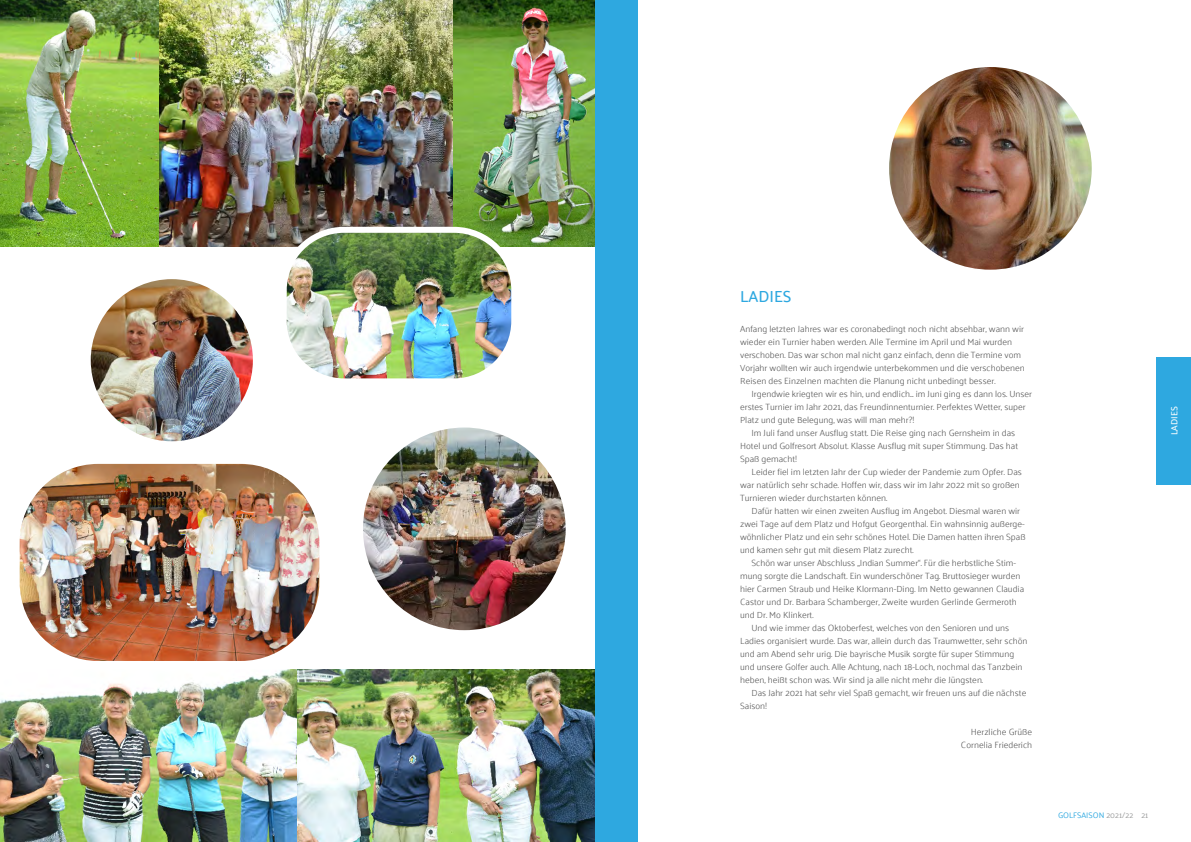
<style>
.page{position:relative;width:1191px;height:842px;background:#fff}
.page>*{position:absolute;margin:0;border:0;box-sizing:border-box;transform-origin:0 0}
.t1{font:500 16px "Palanquin";color:#2ea8e0}
.t2{font:300 9px/13px "Palanquin";color:#565656}
.t3{font:500 9px "Palanquin";color:#fff}
.t4{font:8px "Palanquin";color:#2ea8e0}
.s1{color:#9c9d9d}
</style>
<div class="page">
<img style="left:0;top:0;width:595px;height:247px">
<img style="left:0;top:669px;width:298px;height:173px">
<div style="left:1157px;top:357px;width:34px;height:128px;background:#2ea8e0"></div>
<img style="left:889px;top:67px;width:202px;height:203px;border-radius:101px">
<img style="left:298px;top:669px;width:297px;height:173px">
<div style="left:595px;top:0;width:43px;height:842px;background:#2ea8e0"></div>
<img style="left:284px;top:230px;width:230px;height:147px">
<div style="left:281px;top:227px;width:236px;height:157px;border:6px solid #fff;border-radius:60px"></div>
<img style="left:20px;top:464px;width:299px;height:197px">
<img style="left:363px;top:427px;width:202px;height:203px;border-radius:101px">
<img style="left:91px;top:279px;width:162px;height:162px;border-radius:81px">
<h1 class="t1" style="left:740px;top:287px;width:53px">LADIES</h1>
<p class="t2" style="left:740px;top:322px;width:286px">Anfang letzten Jahres war es coronabedingt noch nicht absehbar, wann wir wieder ein Turnier haben werden. Alle Termine im April und Mai wurden verschoben. Das war schon mal nicht ganz einfach, denn die Termine vom Vorjahr wollten wir auch irgendwie unterbekommen und die verschobenen Reisen des Einzelnen machten die Planung nicht unbedingt besser.</p>
<p class="t2" style="left:751px;top:387px;width:282px">Irgendwie kriegten wir es hin, und endlich... im Juni ging es dann los. Unser</p>
<p class="t2" style="left:740px;top:400px;width:287px">erstes Turnier im Jahr 2021, das Freundinnenturnier. Perfektes Wetter, super</p>
<p class="t2" style="left:740px;top:413px;width:176px">Platz und gute Belegung, was will man mehr?!</p>
<p class="t2" style="left:751px;top:426px;width:265px">Im Juli fand unser Ausflug statt. Die Reise ging nach Gernsheim in das</p>
<p class="t2" style="left:740px;top:439px;width:279px">Hotel und Golfresort Absolut. Klasse Ausflug mit super Stimmung. Das hat</p>
<p class="t2" style="left:740px;top:452px;width:59px">Spaß gemacht!</p>
<p class="t2" style="left:751px;top:465px;width:272px">Leider fiel im letzten Jahr der Cup wieder der Pandemie zum Opfer. Das</p>
<p class="t2" style="left:740px;top:478px;width:281px">war natürlich sehr schade. Hoffen wir, dass wir im Jahr 2022 mit so großen</p>
<p class="t2" style="left:740px;top:491px;width:149px">Turnieren wieder durchstarten können.</p>
<p class="t2" style="left:751px;top:504px;width:270px">Dafür hatten wir einen zweiten Ausflug im Angebot. Diesmal waren wir</p>
<p class="t2" style="left:740px;top:517px;width:286px">zwei Tage auf dem Platz und Hofgut Georgenthal. Ein wahnsinnig außerge-</p>
<p class="t2" style="left:740px;top:530px;width:287px">wöhnlicher Platz und ein sehr schönes Hotel. Die Damen hatten ihren Spaß</p>
<p class="t2" style="left:740px;top:543px;width:175px">und kamen sehr gut mit diesem Platz zurecht.</p>
<p class="t2" style="left:751px;top:556px;width:266px">Schön war unser Abschluss „Indian Summer“. Für die herbstliche Stim-</p>
<p class="t2" style="left:740px;top:569px;width:282px">mung sorgte die Landschaft. Ein wunderschöner Tag. Bruttosieger wurden</p>
<p class="t2" style="left:740px;top:582px;width:286px">hier Carmen Straub und Heike Klormann-Ding. Im Netto gewannen Claudia</p>
<p class="t2" style="left:740px;top:595px;width:278px">Castor und Dr. Barbara Schamberger, Zweite wurden Gerlinde Germeroth</p>
<p class="t2" style="left:740px;top:608px;width:75px">und Dr. Mo Klinkert.</p>
<p class="t2" style="left:751px;top:621px;width:259px">Und wie immer das Oktoberfest, welches von den Senioren und uns</p>
<p class="t2" style="left:740px;top:634px;width:289px">Ladies organisiert wurde. Das war, allein durch das Traumwetter, sehr schön</p>
<p class="t2" style="left:740px;top:647px;width:276px">und am Abend sehr urig. Die bayrische Musik sorgte für super Stimmung</p>
<p class="t2" style="left:740px;top:660px;width:284px">und unsere Golfer auch. Alle Achtung, nach 18-Loch, nochmal das Tanzbein</p>
<p class="t2" style="left:740px;top:673px;width:244px">heben, heißt schon was. Wir sind ja alle nicht mehr die Jüngsten.</p>
<p class="t2" style="left:751px;top:686px;width:276px">Das Jahr 2021 hat sehr viel Spaß gemacht, wir freuen uns auf die nächste</p>
<p class="t2" style="left:740px;top:699px;width:29px">Saison!</p>
<p class="t2" style="left:961px;top:725px;width:73px;text-align:right">Herzliche Grüße<br>Cornelia Friederich</p>
<p class="t3" style="left:1169px;top:435px;width:30px;rotate:-90deg">LADIES</p>
<p class="t4" style="left:1058px;top:810px;width:92px">GOLFSAISON <span class="s1">2021/22 21</span></p>
</div>
